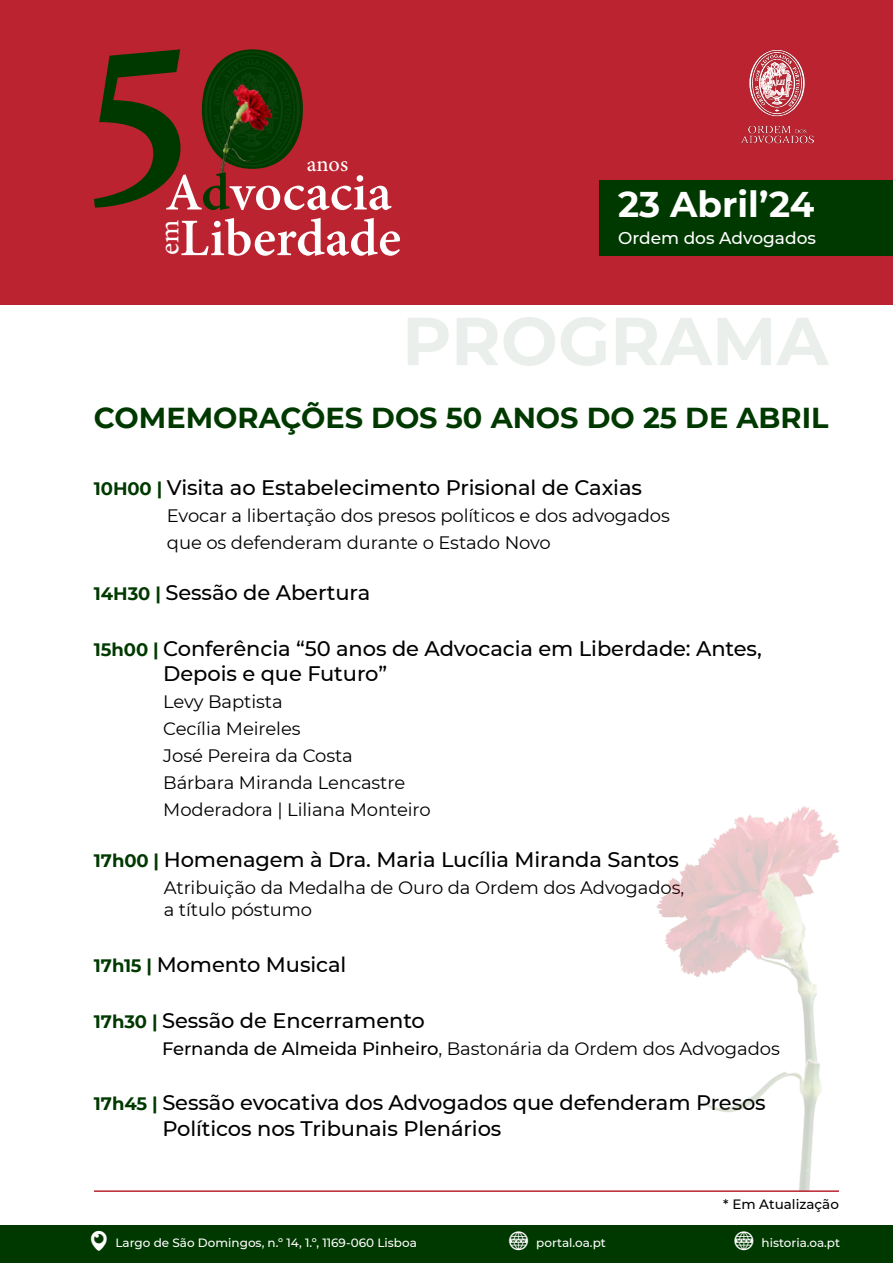
<style>
.page{position:relative;width:893px;height:1263px;background:#fff}
.page>*{position:absolute;margin:0;border:0;box-sizing:border-box;transform-origin:0 0}
.t1{font:700 51.9px "Adobe Hebrew";color:#fff}
.t2{font:700 35.7px "Montserrat";color:#fff}
.t3{font:700 28.8px "Montserrat";color:#003900}
.t4{font:27.75px "Adobe Hebrew";color:#fff}
.t5{font:21.6px "Adobe Hebrew";color:#fff}
.t6{font:500 21px/25.2px "Montserrat";letter-spacing:-.005em;color:#000}
.t7{font:18px/27px "Montserrat";letter-spacing:-.005em;color:#000}
.t8{font:500 16.95px "Montserrat";color:#fff}
.t9{font:500 13.5px "Montserrat";color:#000}
.t10{font:500 12px "Montserrat";color:#fff}
.s1{color:#003900}
.s2{font-weight:700;font-size:18px;color:#003900}
.s3{font-weight:500}
</style>
<div class="page">
<div style="left:0;top:0;width:893px;height:304px;background:#ba232f"></div>
<div style="left:600px;top:180px;width:293px;height:75px;background:#003900"></div>
<img style="left:741px;top:49px;width:73px;height:95px">
<svg style="left:94px;top:49px;width:86px;height:159px"></svg>
<img style="left:208px;top:51px;width:93px;height:107px">
<img style="left:203px;top:77px;width:81px;height:103px">
<img style="left:656px;top:806px;width:184px;height:384px">
<hr style="left:94px;top:1190px;width:745px;height:2px;background:#ba232f">
<div style="left:0;top:1225px;width:893px;height:38px;background:#003900"></div>
<p class="t5" style="left:307px;top:150px;width:43px">anos</p>
<p class="t1" style="left:165px;top:161px;width:228px">A<span class="s1">d</span>vocacia</p>
<p class="t4" style="left:153px;top:255px;width:37px;rotate:-90deg">em</p>
<p class="t1" style="left:180px;top:207px;width:223px">Liberdade</p>
<p class="t2" style="left:618px;top:178px;width:198px">23 Abril’24</p>
<p class="t8" style="left:618px;top:226px;width:200px">Ordem dos Advogados</p>
<p class="t3" style="left:94px;top:397px;width:736px">COMEMORAÇÕES DOS 50 ANOS DO 25 DE ABRIL</p>
<p class="t6" style="left:94px;top:474px;width:549px"><span class="s2">10H00 |</span> Visita ao Estabelecimento Prisional de Caxias</p>
<p class="t7" style="left:167px;top:501px;width:504px">Evocar a libertação dos presos políticos e dos advogados que os defenderam durante o Estado Novo</p>
<p class="t6" style="left:94px;top:579px;width:278px"><span class="s2">14H30 |</span> Sessão de Abertura</p>
<p class="t6" style="left:163px;top:635px;width:600px;text-indent:-69px"><span class="s2">15h00 |</span> Conferência “50 anos de Advocacia em Liberdade: Antes,<br>Depois e que Futuro”</p>
<p class="t7" style="left:163px;top:687px;width:269px">Levy Baptista<br>Cecília Meireles<br>José Pereira da Costa<br>Bárbara Miranda Lencastre<br>Moderadora | Liliana Monteiro</p>
<p class="t6" style="left:94px;top:846px;width:587px"><span class="s2">17h00 |</span> Homenagem à Dra. Maria Lucília Miranda Santos</p>
<p class="t7" style="left:164px;top:876px;width:522px;line-height:21.6px">Atribuição da Medalha de Ouro da Ordem dos Advogados, a título póstumo</p>
<p class="t6" style="left:94px;top:951px;width:254px"><span class="s2">17h15 |</span> Momento Musical</p>
<p class="t6" style="left:94px;top:1006px;width:332px"><span class="s2">17h30 |</span> Sessão de Encerramento</p>
<p class="t7" style="left:162px;top:1034px;width:619px"><span class="s3">Fernanda de Almeida Pinheiro</span>, Bastonária da Ordem dos Advogados</p>
<p class="t6" style="left:162px;top:1089px;width:605px;text-indent:-68px"><span class="s2">17h45 |</span> Sessão evocativa dos Advogados que defenderam Presos<br>Políticos nos Tribunais Plenários</p>
<p class="t9" style="left:723px;top:1195px;width:117px">* Em Atualização</p>
<p class="t10" style="left:115px;top:1234px;width:303px">Largo de São Domingos, n.º 14, 1.º, 1169-060 Lisboa</p>
<p class="t10" style="left:536px;top:1234px;width:71px">portal.oa.pt</p>
<p class="t10" style="left:762px;top:1234px;width:80px">historia.oa.pt</p>
</div>
